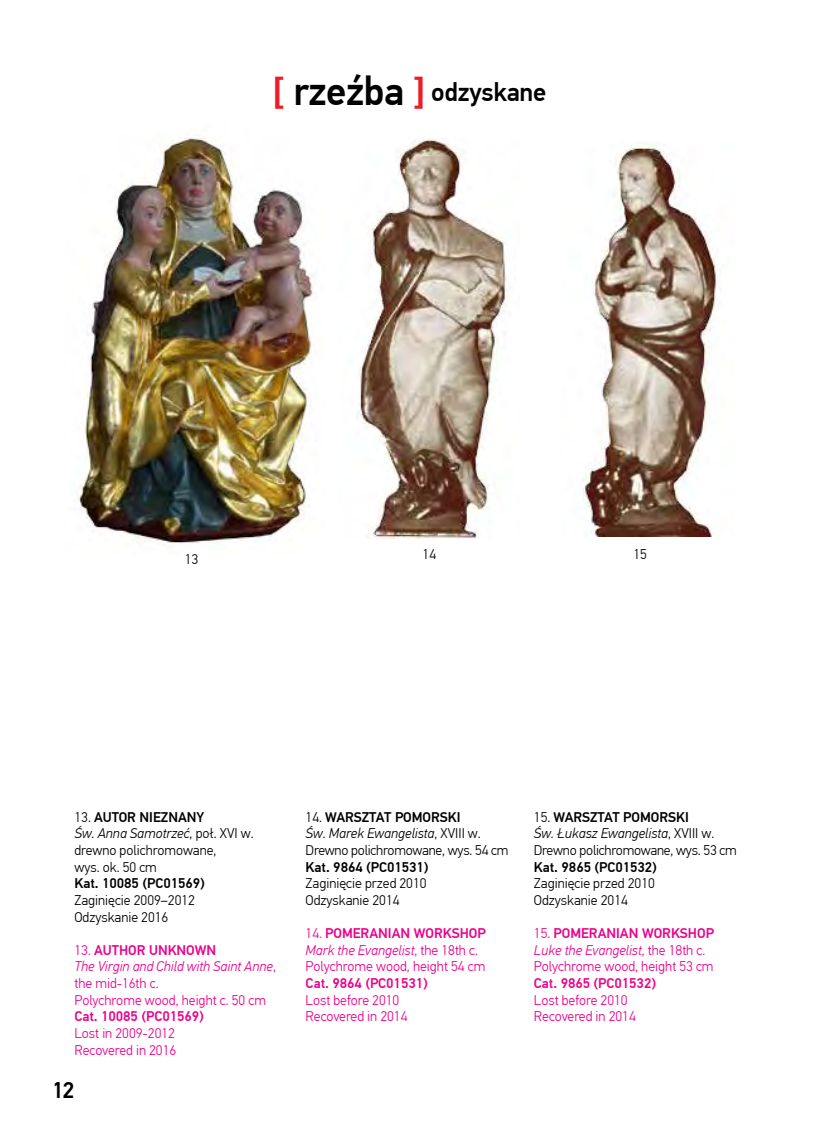
<style>
.page{position:relative;width:819px;height:1132px;background:#fff}
.page>*{position:absolute;margin:0;border:0;box-sizing:border-box;transform-origin:0 0}
.t1{font:500 26.25px "PF Din Text Pro";letter-spacing:-.01em;color:#000}
.t2{font:500 22.75px "PF Din Text Pro";color:#000}
.t3{font:300 14px/16.6px "PF Din Text Pro";color:#000}
.t4{font:300 14px/16.6px "PF Din Text Pro";color:#ec008c}
.t5{font:500 14px "PF Din Text Pro";color:#000}
.t6{font:500 14px "PF Din Text Pro";color:#ec008c}
.s1{font-size:40.25px;color:#ed1d24}
.s2{font-size:40.25px}
.s3{font-weight:500}
.s4{font-style:italic}
</style>
<div class="page">
<img style="left:357px;top:139px;width:151px;height:399px">
<img style="left:583px;top:143px;width:136px;height:393px">
<img style="left:77px;top:135px;width:237px;height:410px">
<h1 class="t1" style="left:272px;top:76px;width:275px"><span class="s1">[</span> <span class="s2">rzeźba</span> <span class="s1">]</span> odzyskane</h1>
<p class="t3" style="left:185px;top:551px;width:15px">13</p>
<p class="t3" style="left:422px;top:546px;width:15px">14</p>
<p class="t3" style="left:633px;top:546px;width:15px">15</p>
<p class="t3" style="left:74px;top:808px;width:181px">13. <span class="s3">AUTOR NIEZNANY<br></span><span class="s4">Św. Anna Samotrzeć</span>, poł. XVI w. drewno polichromowane,<br>wys. ok. 50 cm</p>
<p class="t5" style="left:74px;top:874px;width:132px">Kat. 10085 (PC01569)</p>
<p class="t3" style="left:74px;top:891px;width:122px">Zaginięcie 2009–2012<br>Odzyskanie 2016</p>
<p class="t4" style="left:74px;top:941px;width:203px">13. <span class="s3">AUTHOR UNKNOWN<br></span><span class="s4">The Virgin and Child with Saint Anne</span>, the mid-16th c.<br>Polychrome wood, height c. 50 cm</p>
<p class="t6" style="left:74px;top:1007px;width:131px">Cat. 10085 (PC01569)</p>
<p class="t4" style="left:74px;top:1024px;width:103px">Lost in 2009-2012<br>Recovered in 2016</p>
<h2 class="t2" style="left:52px;top:1076px;width:24px">12</h2>
<p class="t3" style="left:305px;top:808px;width:204px">14. <span class="s3">WARSZTAT POMORSKI<br></span><span class="s4">Św. Marek Ewangelista</span>, XVIII w.<br>Drewno polichromowane, wys. 54 cm</p>
<p class="t5" style="left:305px;top:858px;width:124px">Kat. 9864 (PC01531)</p>
<p class="t3" style="left:305px;top:875px;width:122px">Zaginięcie przed 2010<br>Odzyskanie 2014</p>
<p class="t4" style="left:305px;top:924px;width:181px">14. <span class="s3">POMERANIAN WORKSHOP<br></span><span class="s4">Mark the Evangelist</span>, the 18th c.<br>Polychrome wood, height 54 cm</p>
<p class="t6" style="left:305px;top:974px;width:123px">Cat. 9864 (PC01531)</p>
<p class="t4" style="left:305px;top:991px;width:103px">Lost before 2010<br>Recovered in 2014</p>
<p class="t3" style="left:534px;top:808px;width:204px">15. <span class="s3">WARSZTAT POMORSKI<br></span><span class="s4">Św. Łukasz Ewangelista</span>, XVIII w.<br>Drewno polichromowane, wys. 53 cm</p>
<p class="t5" style="left:534px;top:858px;width:124px">Kat. 9865 (PC01532)</p>
<p class="t3" style="left:534px;top:874px;width:122px">Zaginięcie przed 2010<br>Odzyskanie 2014</p>
<p class="t4" style="left:534px;top:924px;width:181px">15. <span class="s3">POMERANIAN WORKSHOP<br></span><span class="s4">Luke the Evangelist</span>, the 18th c.<br>Polychrome wood, height 53 cm</p>
<p class="t6" style="left:534px;top:974px;width:123px">Cat. 9865 (PC01532)</p>
<p class="t4" style="left:534px;top:991px;width:103px">Lost before 2010<br>Recovered in 2014</p>
</div>
